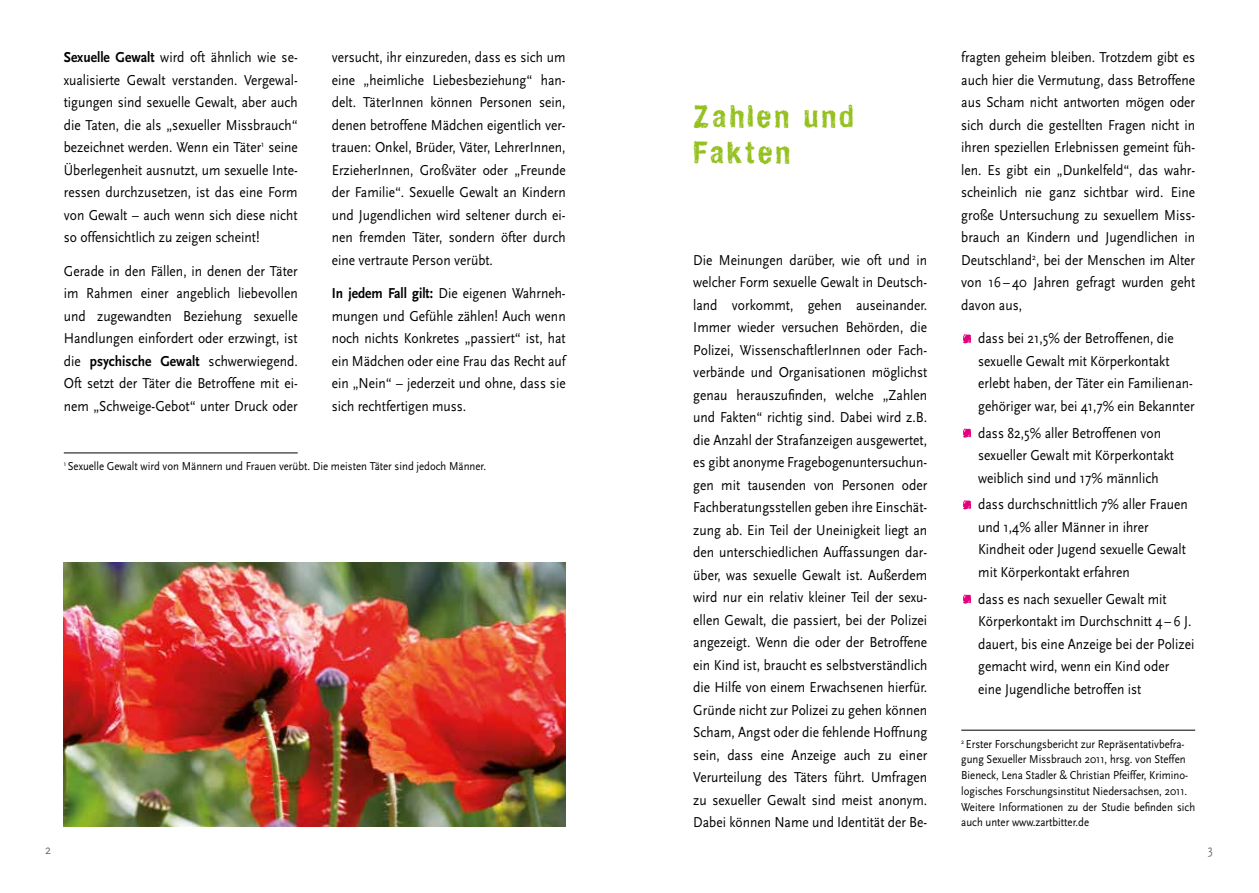
<style>
.page{position:relative;width:1259px;height:893px;background:#fff}
.page>*{position:absolute;margin:0;border:0;box-sizing:border-box;transform-origin:0 0}
.t1{font:700 54px "Hand Vetica";color:#e6007d}
.t2{font:700 30px/36px "Hand Vetica";letter-spacing:.1em;color:#95c11f}
.t3{font:15px/22.5px "Scala Sans";color:#000;text-align:justify;scale:.9 1}
.t4{font:13.5px "Scala Sans";color:#706f6f;scale:.9 1}
.t5{font:12px/15.8px "Scala Sans";color:#000;scale:.9 1}
.s1{font-weight:700}
</style>
<div class="page">
<hr style="left:64px;top:453px;width:234px;height:1px;background:#000">
<hr style="left:961px;top:730px;width:234px;height:1px;background:#000">
<img style="left:64px;top:562px;width:502px;height:264px">
<p class="t3" style="left:64px;top:46px;width:261px"><span class="s1">Sexuelle Gewalt</span> wird oft ähnlich wie se&shy;xualisierte Gewalt verstanden. Vergewal&shy;tigungen sind sexuelle Gewalt, aber auch die Taten, die als „sexueller Missbrauch“ bezeichnet werden. Wenn ein Täter<sup>1</sup> seine Überlegenheit ausnutzt, um sexuelle Inte&shy;ressen durchzusetzen, ist das eine Form von Gewalt – auch wenn sich diese nicht so offensichtlich zu zeigen scheint!</p>
<p class="t3" style="left:64px;top:260px;width:261px">Gerade in den Fällen, in denen der Täter im Rahmen einer angeblich liebevollen und zugewandten Beziehung sexuelle Handlungen einfordert oder erzwingt, ist die <span class="s1">psychische Gewalt</span> schwerwiegend.<br>Oft setzt der Täter die Betroffene mit ei&shy;nem „Schweige-Gebot“ unter Druck oder</p>
<p class="t3" style="left:332px;top:46px;width:261px">versucht, ihr einzureden, dass es sich um eine „heimliche Liebesbeziehung“ han&shy;delt. TäterInnen können Personen sein, denen betroffene Mädchen eigentlich ver&shy;trauen: Onkel, Brüder, Väter, LehrerInnen, ErzieherInnen, Großväter oder „Freunde der Familie“. Sexuelle Gewalt an Kindern und Jugendlichen wird seltener durch ei&shy;nen fremden Täter, sondern öfter durch eine vertraute Person verübt.</p>
<p class="t3" style="left:332px;top:283px;width:261px"><span class="s1">In jedem Fall gilt:</span> Die eigenen Wahrneh&shy;mungen und Gefühle zählen! Auch wenn noch nichts Konkretes „passiert“ ist, hat ein Mädchen oder eine Frau das Recht auf ein „Nein“ – jederzeit und ohne, dass sie sich rechtfertigen muss.</p>
<p class="t5" style="left:64px;top:459px;width:471px"><sup>1</sup> Sexuelle Gewalt wird von Männern und Frauen verübt. Die meisten Täter sind jedoch Männer.</p>
<h2 class="t2" style="left:693px;top:97px;width:162px">Zahlen und<br>Fakten</h2>
<p class="t3" style="left:693px;top:249px;width:261px">Die Meinungen darüber, wie oft und in welcher Form sexuelle Gewalt in Deutsch&shy;land vorkommt, gehen auseinander.<br>Immer wieder versuchen Behörden, die Polizei, WissenschaftlerInnen oder Fach&shy;verbände und Organisationen möglichst genau herauszufinden, welche „Zahlen und Fakten“ richtig sind. Dabei wird z.B. die Anzahl der Strafanzeigen ausgewertet, es gibt anonyme Fragebogenuntersuchun&shy;gen mit tausenden von Personen oder Fachberatungsstellen geben ihre Einschät&shy;zung ab. Ein Teil der Uneinigkeit liegt an den unterschiedlichen Auffassungen dar&shy;über, was sexuelle Gewalt ist. Außerdem wird nur ein relativ kleiner Teil der sexu&shy;ellen Gewalt, die passiert, bei der Polizei angezeigt. Wenn die oder der Betroffene ein Kind ist, braucht es selbstverständlich die Hilfe von einem Erwachsenen hierfür.<br>Gründe nicht zur Polizei zu gehen können Scham, Angst oder die fehlende Hoffnung sein, dass eine Anzeige auch zu einer Verurteilung des Täters führt. Umfragen zu sexueller Gewalt sind meist anonym.<br>Dabei können Name und Identität der Be-</p>
<p class="t3" style="left:961px;top:46px;width:261px">fragten geheim bleiben. Trotzdem gibt es auch hier die Vermutung, dass Betroffene aus Scham nicht antworten mögen oder sich durch die gestellten Fragen nicht in ihren speziellen Erlebnissen gemeint füh&shy;len. Es gibt ein „Dunkelfeld“, das wahr&shy;scheinlich nie ganz sichtbar wird. Eine große Untersuchung zu sexuellem Miss&shy;brauch an Kindern und Jugendlichen in Deutschland<sup>2</sup>, bei der Menschen im Alter von 16–40 Jahren gefragt wurden geht davon aus,</p>
<h1 class="t1" style="left:961px;top:290px;width:13px">.</h1>
<p class="t3" style="left:978px;top:328px;width:242px;text-align:left">dass bei 21,5% der Betroffenen, die sexuelle Gewalt mit Körperkontakt erlebt haben, der Täter ein Familienan&shy;gehöriger war, bei 41,7% ein Bekannter</p>
<h1 class="t1" style="left:961px;top:384px;width:13px">.</h1>
<p class="t3" style="left:978px;top:422px;width:219px;text-align:left">dass 82,5% aller Betroffenen von sexueller Gewalt mit Körperkontakt weiblich sind und 17% männlich</p>
<h1 class="t1" style="left:961px;top:456px;width:13px">.</h1>
<p class="t3" style="left:978px;top:494px;width:234px;text-align:left">dass durchschnittlich 7% aller Frauen und 1,4% aller Männer in ihrer Kindheit oder Jugend sexuelle Gewalt mit Körperkontakt erfahren</p>
<h1 class="t1" style="left:961px;top:550px;width:13px">.</h1>
<p class="t3" style="left:978px;top:588px;width:242px;text-align:left">dass es nach sexueller Gewalt mit Körperkontakt im Durchschnitt 4–6 J. dauert, bis eine Anzeige bei der Polizei gemacht wird, wenn ein Kind oder eine Jugendliche betroffen ist</p>
<p class="t5" style="left:961px;top:736px;width:261px"><sup>2</sup> Erster Forschungsbericht zur Repräsentativbefra&shy;gung Sexueller Missbrauch 2011, hrsg. von Steffen Bieneck, Lena Stadler &amp; Christian Pfeiffer, Krimino&shy;logisches Forschungsinstitut Niedersachsen, 2011.<br>Weitere Informationen zu der Studie befinden sich auch unter www.zartbitter.de</p>
<p class="t4" style="left:45px;top:842px;width:8px">2</p>
<p class="t4" style="left:1208px;top:842px;width:7px">3</p>
</div>
